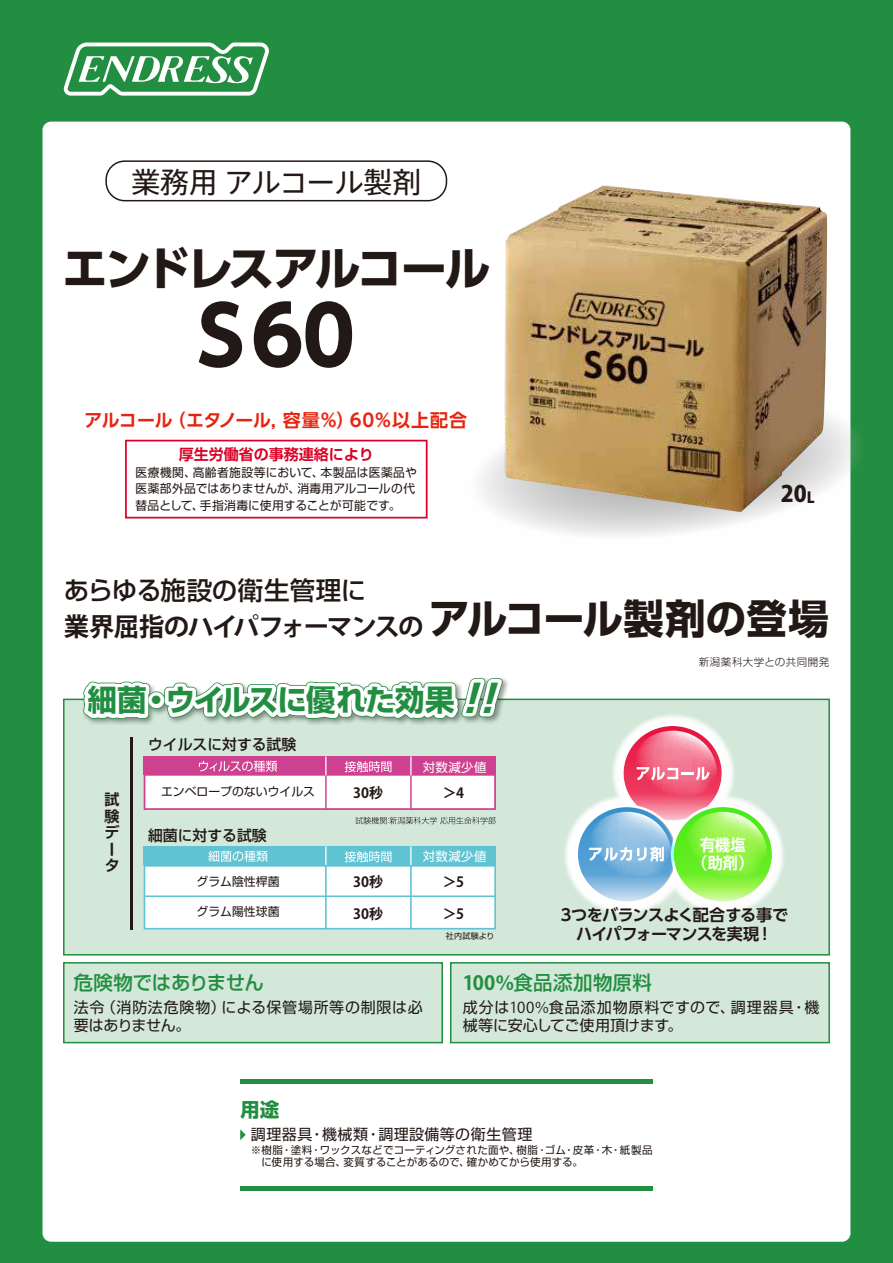
<style>
.page{position:relative;width:893px;height:1263px;background:#228e41}
.page>*{position:absolute;margin:0;border:0;box-sizing:border-box;transform-origin:0 0}
.t1{font:700 79.65px "UD Shin Go Pro";color:#221815}
.t2{font:700 46.5px "UD Shin Go Pro";letter-spacing:-.09em;color:#221815}
.t3{font:700 29.55px "Shin Go Pro";letter-spacing:-.015em;color:#228e41}
.t4{font:28.8px "Axis Std";letter-spacing:-.01em;color:#221815}
.t5{font:700 25.5px "Koz Go Pro";letter-spacing:-.055em;color:#221815}
.t6{font:500 25.5px "Shin Go Pro";letter-spacing:-.015em;color:#221815}
.t7{font:800 22.5px "Koz Go Pro";color:#221815}
.t8{font:500 19.5px "Shin Go Pro";letter-spacing:.005em;color:#228e41}
.t9{font:500 19.5px "Shin Go Pro";letter-spacing:-.025em;color:#228e41}
.t10{font:700 19.5px "Shin Go Pro";color:#228e41}
.t11{font:700 18px "UD Shin Go Pr 6 N De";letter-spacing:-.01em;color:#e72410}
.t12{font:700 16.2px "UD Shin Go Pr 6 N De";letter-spacing:-.04em;color:#231815}
.t13{font:700 16.2px/18.5px "Shin Go Pro De";color:#fff;text-align:center;scale:.94 1}
.t14{font:15px/18px "Shin Go Pro";letter-spacing:.035em;color:#221815}
.t15{font:700 15px "Shin Go Pro De";color:#db0025}
.t16{font:700 15px/16.5px "Shin Go Pro De";color:#221815}
.t17{font:500 14.85px "Shin Go Pro";color:#221815}
.t18{font:700 14.1px "Koz Go Pro";letter-spacing:.005em;color:#221815}
.t19{font:12.45px "UD Shin Go Pr 6 N";letter-spacing:.03em;color:#fff}
.t20{font:12px/16.5px "Shin Go Pro";letter-spacing:.015em;color:#221815}
.t21{font:11.85px "Shin Go Pro";color:#221815}
.t22{font:10.5px/12px "Shin Go Pro";letter-spacing:.015em;color:#221815}
.t23{font:300 10.5px "Shin Go Pro";letter-spacing:.045em;color:#221815}
.t24{font:7.95px "Shin Go Pro";letter-spacing:.025em;color:#221815}
.s1{font-size:15px}
.s2{font-family:"Shin Go Pro";font-size:40.5px}
.s3{font-family:"UD Shin Go Pr 6 N";font-style:italic;font-size:37.8px}
.s4{font-family:"Koz Go Pro";font-weight:700}
.s5{font-family:"Koz Go Pro"}
</style>
<div class="page">
<div style="left:43px;top:122px;width:807px;height:1120px;background:#fff;border-radius:9px"></div>
<div style="left:240px;top:1186px;width:413px;height:5px;background:#228e41"></div>
<hr style="left:240px;top:1079px;width:413px;height:4px;background:#228e41">
<svg style="left:402px;top:339px;width:458px;height:267px"></svg>
<div style="left:63px;top:699px;width:767px;height:256px;background:#d3e8d9;border:2px solid #228e41"></div>
<div style="left:63px;top:962px;width:380px;height:81px;background:#d3e8d9;border:2px solid #228e41"></div>
<div style="left:450px;top:962px;width:380px;height:81px;background:#d3e8d9;border:2px solid #228e41"></div>
<img style="left:504px;top:185px;width:324px;height:327px">
<div style="left:125px;top:440px;width:303px;height:78px;background:#fff;border:2px solid #db0025"></div>
<img style="left:559px;top:698px;width:227px;height:33px">
<img style="left:739px;top:742px;width:91px;height:224px">
<img style="left:512px;top:813px;width:227px;height:152px">
<img style="left:619px;top:749px;width:209px;height:204px">
<svg style="left:576px;top:807px;width:99px;height:94px"></svg>
<div style="left:671px;top:804px;width:104px;height:100px;border:6px solid #fff;border-radius:50%"></div>
<svg style="left:583px;top:731px;width:184px;height:166px"></svg>
<svg style="left:674px;top:807px;width:98px;height:94px;background:#8af146"></svg>
<svg style="left:63px;top:43px;width:206px;height:53px"></svg>
<div style="left:105px;top:160px;width:342px;height:41px;border:2px solid #221815;border-radius:19px"></div>
<svg style="left:76px;top:678px;width:434px;height:462px"></svg>
<hr style="left:130px;top:737px;width:2px;height:192px;background:#231815">
<h3 class="t4" style="left:131px;top:160px;width:291px">業務用 アルコール製剤</h3>
<h2 class="t2" style="left:62px;top:231px;width:431px">エンドレスアルコール</h2>
<h1 class="t1" style="left:198px;top:271px;width:159px">S60</h1>
<p class="t11" style="left:85px;top:406px;width:384px">アルコール（エタノール，容量%）60%以上配合</p>
<p class="t15" style="left:179px;top:442px;width:196px">厚生労働省の事務連絡により</p>
<p class="t20" style="left:135px;top:462px;width:283px">医療機関、高齢者施設等において、本製品は医薬品や医薬部外品ではありませんが、消毒用アルコールの代替品として、手指消毒に使用することが可能です。</p>
<h3 class="t7" style="left:781px;top:479px;width:36px">20<span class="s1">L</span></h3>
<h3 class="t6" style="left:64px;top:569px;width:304px">あらゆる施設の衛生管理に</h3>
<h3 class="t5" style="left:64px;top:610px;width:767px">業界屈指のハイパフォーマンスの <span class="s2">アルコール製剤の登場</span></h3>
<p class="t23" style="left:699px;top:653px;width:132px">新潟薬科大学との共同開発</p>
<h3 class="t3" style="left:87px;top:677px;width:436px">細菌・ウイルスに優れた効果<span class="s3">！！</span></h3>
<p class="t16" style="left:105px;top:789px;width:16px">試験データ</p>
<p class="t17" style="left:148px;top:732px;width:150px">ウイルスに対する試験</p>
<p class="t21" style="left:161px;top:782px;width:156px">エンベロープのないウイルス</p>
<p class="t17" style="left:148px;top:823px;width:120px">細菌に対する試験</p>
<p class="t21" style="left:197px;top:871px;width:84px">グラム陰性桿菌</p>
<p class="t21" style="left:197px;top:902px;width:84px">グラム陽性球菌</p>
<p class="t18" style="left:353px;top:784px;width:31px">30秒</p>
<p class="t18" style="left:353px;top:872px;width:31px">30秒</p>
<p class="t19" style="left:423px;top:757px;width:65px">対数減少値</p>
<p class="t18" style="left:443px;top:784px;width:23px">＞4</p>
<p class="t19" style="left:423px;top:846px;width:65px">対数減少値</p>
<p class="t18" style="left:443px;top:872px;width:23px">＞5</p>
<p class="t18" style="left:353px;top:905px;width:31px">30秒</p>
<p class="t18" style="left:443px;top:905px;width:23px">＞5</p>
<p class="t13" style="left:692px;top:833px;width:66px">有機塩（助剤）</p>
<p class="t12" style="left:561px;top:902px;width:229px">3つをバランスよく配合する事で</p>
<h3 class="t9" style="left:74px;top:966px;width:192px">危険物ではありません</h3>
<p class="t14" style="left:74px;top:996px;width:351px">法令（消防法危険物）による保管場所等の制限は必要はありません。</p>
<p class="t24" style="left:446px;top:930px;width:50px">社内試験より</p>
<p class="t12" style="left:576px;top:920px;width:198px">ハイパフォーマンスを実現！</p>
<h3 class="t8" style="left:463px;top:966px;width:191px"><span class="s4">100％</span>食品添加物原料</h3>
<p class="t14" style="left:463px;top:996px;width:358px">成分は<span class="s5">100％</span>食品添加物原料ですので、調理器具・機械等に安心してご使用頂けます。</p>
<h3 class="t10" style="left:240px;top:1094px;width:40px">用途</h3>
<p class="t14" style="left:251px;top:1124px;width:283px">調理器具・機械類・調理設備等の衛生管理</p>
<p class="t22" style="left:261px;top:1143px;width:393px;text-indent:-10px">※樹脂・塗料・ワックスなどでコーティングされた面や、樹脂・ゴム・皮革・木・紙製品に使用する場合、変質することがあるので、確かめてから使用する。</p>
</div>
